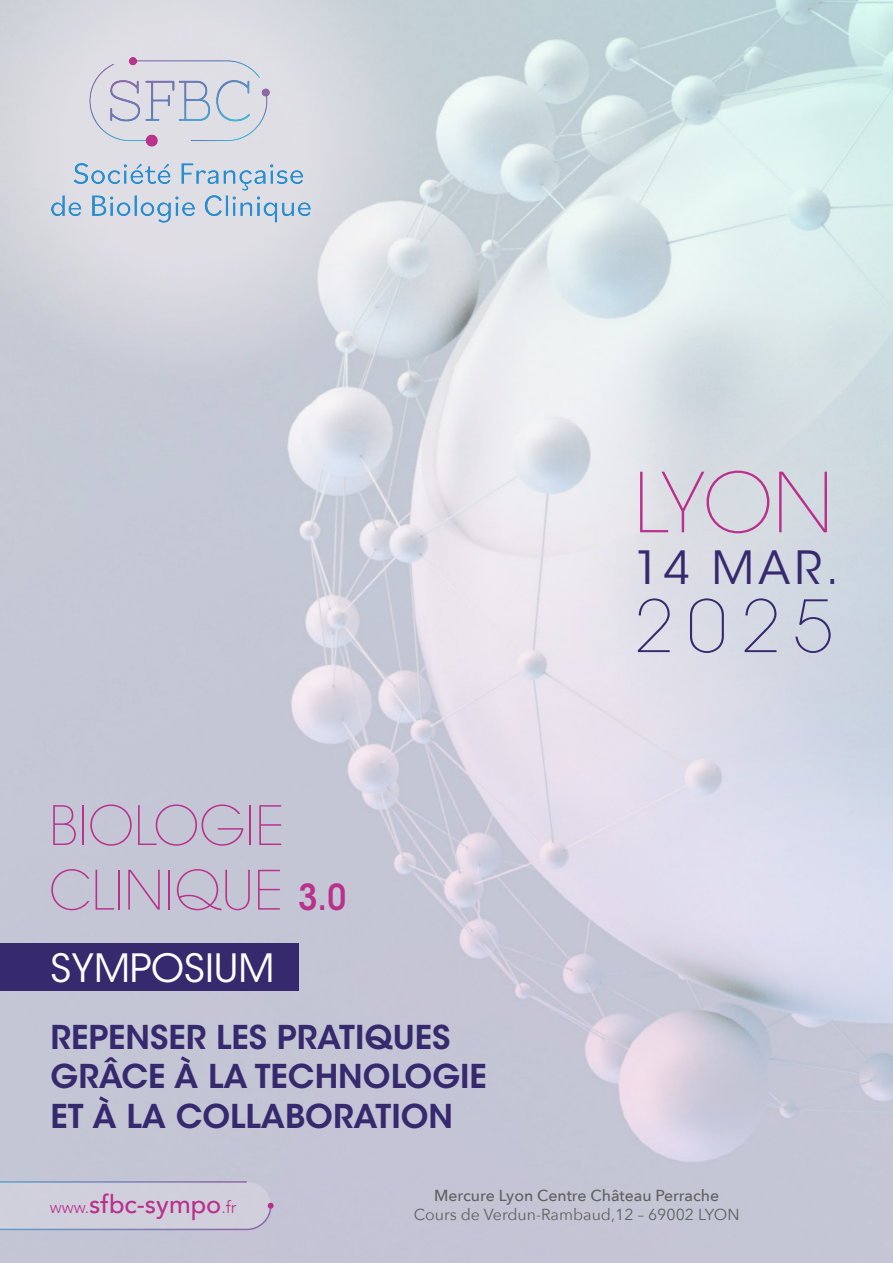
<style>
.page{position:relative;width:893px;height:1263px;background:#fff}
.page>*{position:absolute;margin:0;border:0;box-sizing:border-box;transform-origin:0 0}
.t1{font:200 81.9px "ITC Avant Garde Std";color:#b9308d}
.t2{font:200 71.25px "ITC Avant Garde Std";color:#37296e}
.t3{font:200 53.85px/64.7px "ITC Avant Garde Std";color:#b9308d}
.t4{font:45.45px "ITC Avant Garde Std";color:#37296e}
.t5{font:38.7px "ITC Avant Garde Std";color:#fff}
.t6{font:600 32.7px/39.2px "ITC Avant Garde Std";color:#37296e}
.t7{font:500 25.5px "Avenir";color:#b9308d}
.t8{font:15.9px "Avenir Next";color:#606160}
.t9{font:500 15.9px "Avenir Next";color:#606160}
.s1{font-weight:600;font-stretch:condensed;font-size:35.7px}
.s2{font-weight:300;font-size:16.95px}
</style>
<div class="page">
<img style="left:0;top:0;width:893px;height:1263px">
<div style="left:0;top:943px;width:298px;height:48px;background:#37296e"></div>
<svg style="left:0;top:0;width:425px;height:384px;background:#d4d6de"></svg>
<img style="left:51px;top:57px;width:260px;height:165px">
<svg style="left:0;top:1180px;width:274px;height:51px;background:#cacad9"></svg>
<h3 class="t3" style="left:49px;top:794px;width:299px">BIOLOGIE<br>CLINIQUE <span class="s1">3.0</span></h3>
<p class="t5" style="left:51px;top:944px;width:225px">SYMPOSIUM</p>
<p class="t6" style="left:51px;top:1018px;width:438px">REPENSER LES PRATIQUES<br>GRÂCE À LA TECHNOLOGIE<br>ET À LA COLLABORATION</p>
<h1 class="t1" style="left:634px;top:455px;width:201px">LYON</h1>
<h3 class="t4" style="left:634px;top:540px;width:206px">14 MAR.</h3>
<h2 class="t2" style="left:634px;top:585px;width:201px">2025</h2>
<p class="t7" style="left:50px;top:1182px;width:188px"><span class="s2">www.</span>sfbc-sympo<span class="s2">.fr</span></p>
<p class="t9" style="left:434px;top:1181px;width:287px">Mercure Lyon Centre Château Perrache</p>
<p class="t8" style="left:414px;top:1201px;width:327px">Cours de Verdun-Rambaud,12 – 69002 LYON</p>
</div>
